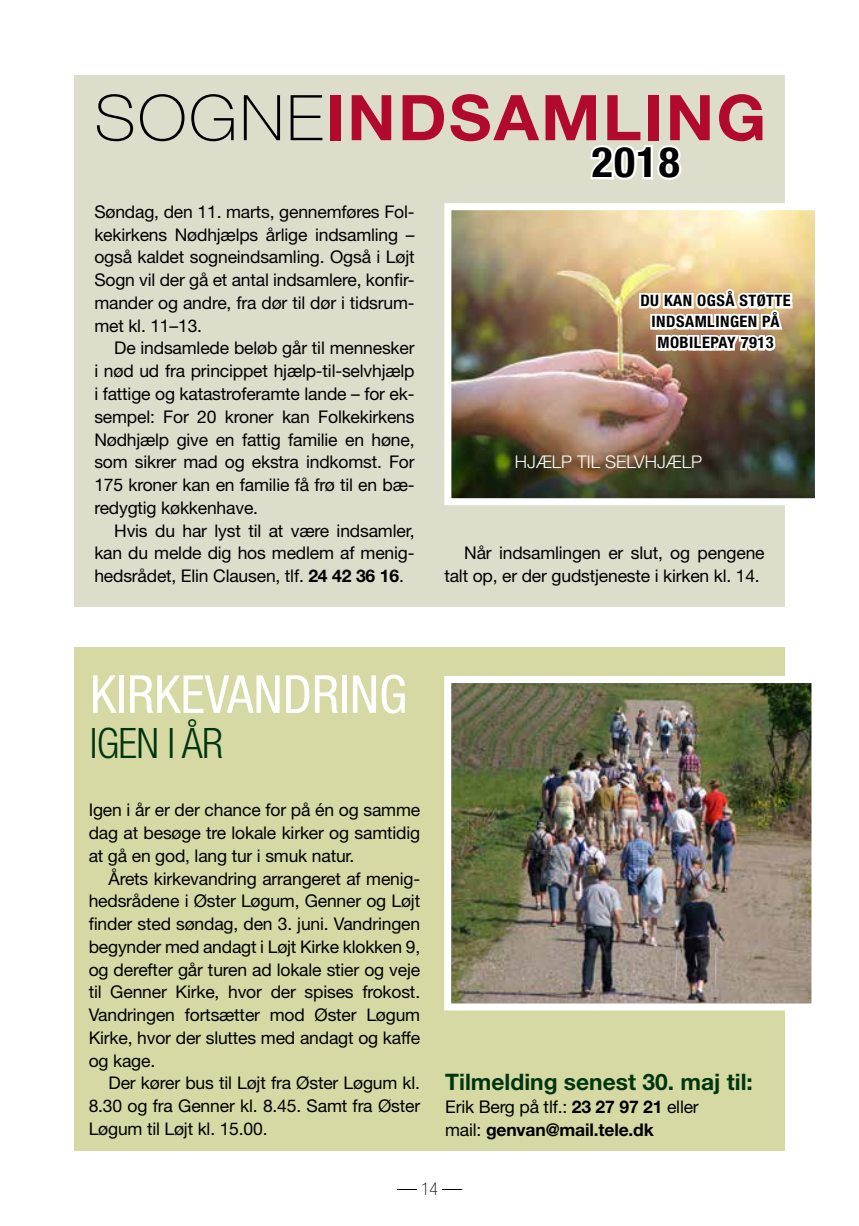
<style>
.page{position:relative;width:859px;height:1226px;background:#fff}
.page>*{position:absolute;margin:0;border:0;box-sizing:border-box;transform-origin:0 0}
.t1{font:700 63px "Helvetica Neue LT Std";letter-spacing:.035em;color:#b10a2e;scale:1.04 1}
.t2{font:condensed 52.5px "Helvetica Neue LT Std";color:#fff}
.t3{font:300 condensed 42px "Helvetica Neue LT Std";letter-spacing:-.02em;color:#00360e}
.t4{font:700 condensed 42px "Helvetica Neue LT Std";color:#000;scale:1.04 1}
.t5{font:700 22.75px "Helvetica Neue LT Std";color:#00360e}
.t6{font:17.5px/22.8px "Helvetica Neue LT Std";letter-spacing:-.01em;color:#000;text-align:justify}
.t7{font:700 17.5px/22.8px "Helvetica Neue LT Std";letter-spacing:-.01em;color:#000}
.t8{font:300 17.5px "Helvetica Neue LT Std";color:#fff}
.t9{font:100 condensed 17.5px "Helvetica Neue LT Std";color:#000}
.t10{font:700 condensed 15.75px/21px "Helvetica Neue LT Std";letter-spacing:.03em;color:#000;text-align:center;scale:1.04 1}
.s1{font-weight:100;color:#000}
.s2{font-weight:700}
.s3{font-weight:400}
</style>
<div class="page">
<div style="left:74px;top:647px;width:710px;height:503px;background:#d7d9a4"></div>
<img style="left:452px;top:684px;width:358px;height:318px">
<div style="left:444px;top:676px;width:374px;height:334px;border:7px solid #fff"></div>
<div style="left:74px;top:75px;width:710px;height:531px;background:#ddc"></div>
<img style="left:452px;top:211px;width:361px;height:286px">
<div style="left:444px;top:203px;width:377px;height:302px;border:7px solid #fff"></div>
<img style="left:636px;top:257px;width:158px;height:130px">
<svg style="left:590px;top:145px;width:92px;height:35px"></svg>
<svg style="left:397px;top:1189px;width:19px;height:1px"></svg>
<svg style="left:442px;top:1189px;width:20px;height:1px"></svg>
<h1 class="t1" style="left:94px;top:79px;width:647px"><span class="s1">SOGNE</span>INDSAMLING</h1>
<p class="t6" style="left:94px;top:200px;width:321px">Søndag, den 11. marts, gennemføres Fol&shy;kekirkens Nødhjælps årlige indsamling – også kaldet sogneindsamling. Også i Løjt Sogn vil der gå et antal indsamlere, konfir&shy;mander og andre, fra dør til dør i tidsrum&shy;met kl. 11–13.</p>
<p class="t6" style="left:94px;top:336px;width:322px;text-indent:20px">De indsamlede beløb går til mennesker i nød ud fra princippet hjælp-til-selvhjælp i fattige og katastroferamte lande – for ek&shy;sempel: For 20 kroner kan Folkekirkens Nødhjælp give en fattig familie en høne, som sikrer mad og ekstra indkomst. For 175 kroner kan en familie få frø til en bæ&shy;redygtig køkkenhave.</p>
<p class="t6" style="left:94px;top:518px;width:321px;text-indent:20px">Hvis du har lyst til at være indsamler, kan du melde dig hos medlem af menig&shy;hedsrådet, Elin Clausen, tlf. <span class="s2">24 42 36 16</span>.</p>
<h3 class="t4" style="left:591px;top:137px;width:86px">2018</h3>
<p class="t10" style="left:640px;top:290px;width:146px">DU KAN OGSÅ STØTTE<br>INDSAMLINGEN PÅ<br>MOBILEPAY 7913</p>
<p class="t8" style="left:514px;top:451px;width:189px">HJÆLP TIL SELVHJÆLP</p>
<p class="t6" style="left:444px;top:541px;width:321px;text-align:right">Når indsamlingen er slut, og pengene talt op, er der gudstjeneste i kirken kl. 14.</p>
<h2 class="t2" style="left:90px;top:664px;width:319px">KIRKEVANDRING</h2>
<h3 class="t3" style="left:90px;top:719px;width:135px">IGEN I ÅR</h3>
<p class="t6" style="left:89px;top:798px;width:333px">Igen i år er der chance for på én og samme dag at besøge tre lokale kirker og samtidig at gå en god, lang tur i smuk natur.</p>
<p class="t6" style="left:89px;top:866px;width:333px;text-indent:20px">Årets kirkevandring arrangeret af menig&shy;hedsrådene i Øster Løgum, Genner og Løjt finder sted søndag, den 3. juni. Vandringen begynder med andagt i Løjt Kirke klokken 9, og derefter går turen ad lokale stier og veje til Genner Kirke, hvor der spises frokost.<br>Vandringen fortsætter mod Øster Løgum Kirke, hvor der sluttes med andagt og kaffe og kage.</p>
<p class="t6" style="left:89px;top:1071px;width:333px;text-indent:20px">Der kører bus til Løjt fra Øster Løgum kl.<br>8.30 og fra Genner kl. 8.45. Samt fra Øster Løgum til Løjt kl. 15.00.</p>
<h3 class="t5" style="left:445px;top:1067px;width:309px">Tilmelding senest 30. maj til:</h3>
<p class="t7" style="left:445px;top:1094px;width:255px"><span class="s3">Erik Berg på tlf.:</span> 23 27 97 21 <span class="s3">eller mail:</span> genvan@mail.tele.dk</p>
<p class="t9" style="left:421px;top:1178px;width:18px">14</p>
</div>
